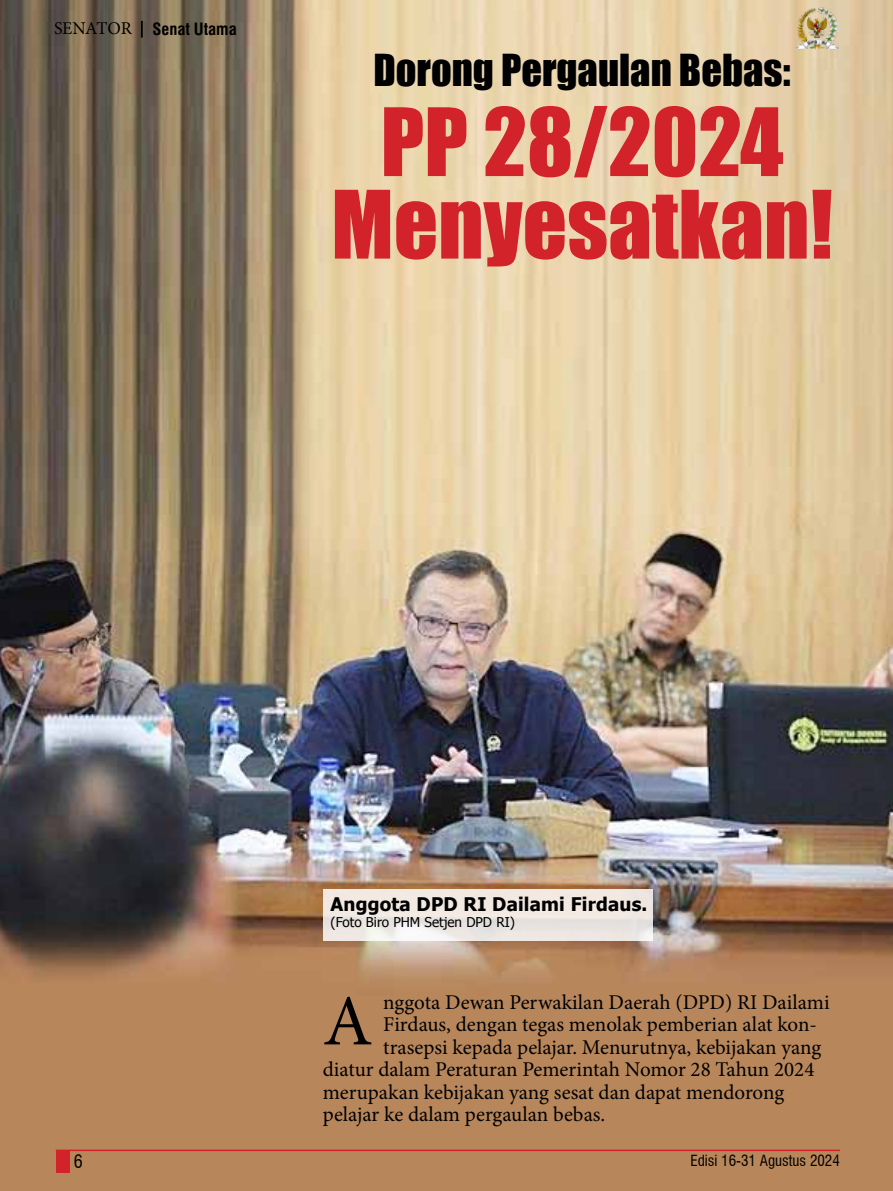
<style>
.page{position:relative;width:893px;height:1191px;background:#fff}
.page>*{position:absolute;margin:0;border:0;box-sizing:border-box;transform-origin:0 0}
.t1{font:87px/82.5px "Impact";color:#d2232a;text-align:center}
.t2{font:72px "Minion Pro";color:#000}
.t3{font:40.5px "Impact";color:#000}
.t4{font:21px "Minion Pro";color:#000}
.t5{font:700 18.75px "Tahoma";letter-spacing:.01em;color:#000}
.t6{font:condensed 18px "Swiss 721 BT";color:#000}
.t7{font:700 condensed 16.5px "Swiss 721 BT";color:#000}
.t8{font:condensed 15px "Swiss 721 BT";color:#000}
.t9{font:13.5px "Tahoma";color:#000}
.s1{font-family:"Minion Pro";font-weight:400;font-stretch:normal;font-size:18px}
</style>
<div class="page">
<img style="left:0;top:0;width:893px;height:1191px">
<div style="left:56px;top:1150px;width:13px;height:23px;background:#d2232a"></div>
<svg style="left:141px;top:21px;width:2px;height:17px"></svg>
<img style="left:796px;top:8px;width:43px;height:42px">
<hr style="left:56px;top:1149px;width:784px;height:2px;background:#d2232a">
<svg style="left:323px;top:889px;width:329px;height:51px;background:#eee7e2"></svg>
<p class="t7" style="left:54px;top:19px;width:184px"><span class="s1">SENATOR</span> Senat Utama</p>
<h3 class="t3" style="left:373px;top:39px;width:419px">Dorong Pergaulan Bebas:</h3>
<h1 class="t1" style="left:331px;top:98px;width:503px">PP 28/2024<br>Menyesatkan!</h1>
<p class="t6" style="left:74px;top:1151px;width:10px">6</p>
<p class="t5" style="left:331px;top:891px;width:318px">Anggota DPD RI Dailami Firdaus.</p>
<p class="t9" style="left:331px;top:913px;width:186px">(Foto Biro PHM Setjen DPD RI)</p>
<h2 class="t2" style="left:323px;top:973px;width:51px">A</h2>
<p class="t4" style="left:383px;top:988px;width:448px">nggota Dewan Perwakilan Daerah (DPD) RI Dailami</p>
<p class="t4" style="left:383px;top:1010px;width:435px">Firdaus, dengan tegas menolak pemberian alat kon-</p>
<p class="t4" style="left:383px;top:1033px;width:440px">trasepsi kepada pelajar. Menurutnya, kebijakan yang</p>
<p class="t4" style="left:323px;top:1055px;width:493px">diatur dalam Peraturan Pemerintah Nomor 28 Tahun 2024</p>
<p class="t4" style="left:323px;top:1078px;width:463px">merupakan kebijakan yang sesat dan dapat mendorong</p>
<p class="t4" style="left:323px;top:1100px;width:284px">pelajar ke dalam pergaulan bebas.</p>
<p class="t8" style="left:690px;top:1151px;width:151px">Edisi 16-31 Agustus 2024</p>
</div>
